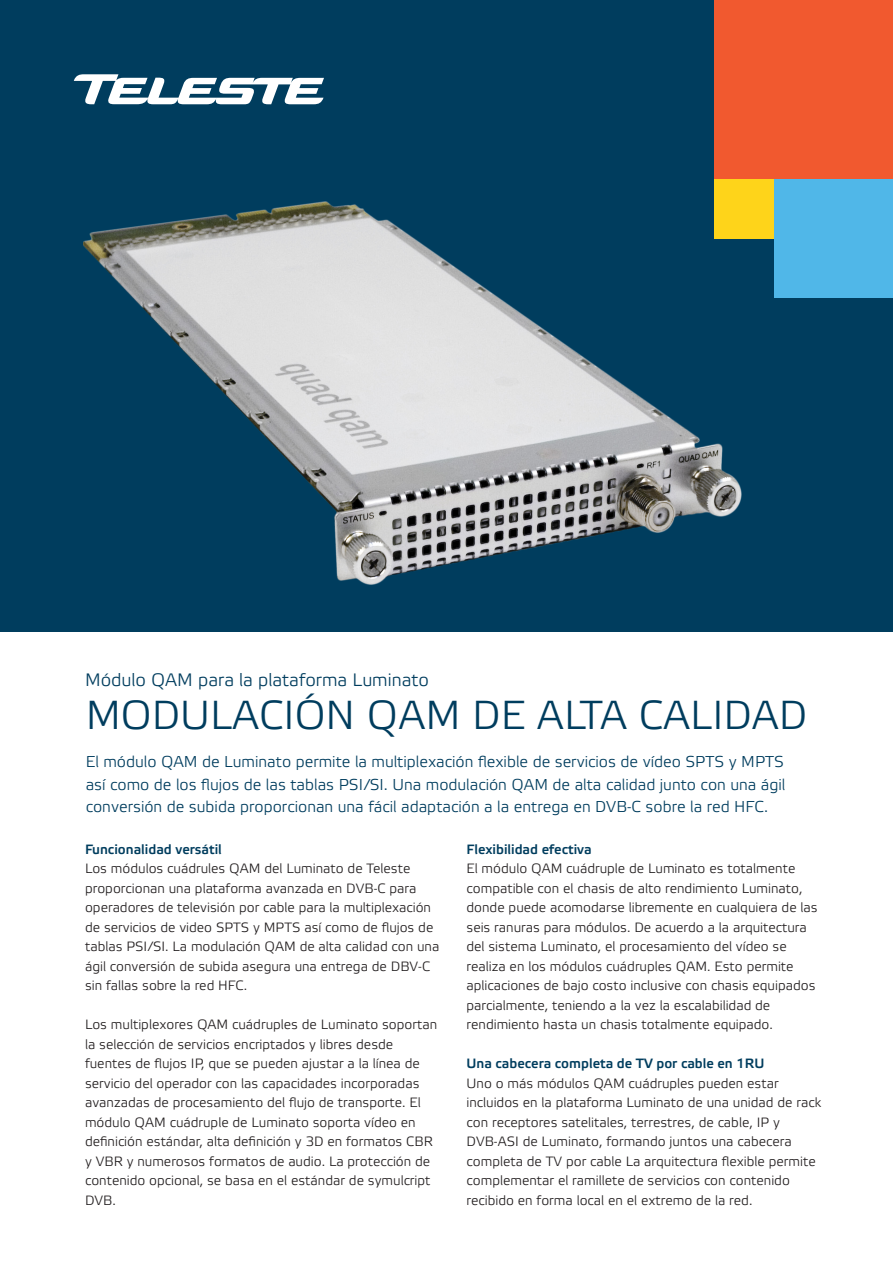
<style>
.page{position:relative;width:893px;height:1263px;background:#fff}
.page>*{position:absolute;margin:0;border:0;box-sizing:border-box;transform-origin:0 0}
.t1{font:40.5px "Etelka Light Pro";color:#003d5e}
.t2{font:18px "Etelka Light Pro";color:#003d5e}
.t3{font:15.75px/22.5px "Etelka Light Pro";color:#003d5e;text-align:justify}
.t4{font:13.5px/19.5px "Etelka Light Pro";color:#231f20}
.t5{font:13.5px "Etelka Medium Pro";color:#003d5e}
</style>
<div class="page">
<div style="left:0;top:0;width:893px;height:631px;background:#003d5e"></div>
<div style="left:714px;top:0;width:179px;height:179px;background:#f1592f"></div>
<div style="left:714px;top:179px;width:60px;height:59px;background:#fed41a"></div>
<div style="left:774px;top:179px;width:119px;height:119px;background:#50b7e8"></div>
<img style="left:83px;top:201px;width:661px;height:384px">
<svg style="left:74px;top:74px;width:250px;height:30px"></svg>
<h2 class="t2" style="left:85px;top:670px;width:345px">Módulo QAM para la plataforma Luminato</h2>
<h1 class="t1" style="left:86px;top:693px;width:723px">MODULACIÓN QAM DE ALTA CALIDAD</h1>
<p class="t3" style="left:86px;top:752px;width:701px">El módulo QAM de Luminato permite la multiplexación flexible de servicios de vídeo SPTS y MPTS así como de los flujos de las tablas PSI/SI. Una modulación QAM de alta calidad junto con una ágil conversión de subida proporcionan una fácil adaptación a la entrega en DVB-C sobre la red HFC.</p>
<p class="t5" style="left:85px;top:842px;width:138px">Funcionalidad versátil</p>
<p class="t4" style="left:85px;top:860px;width:356px">Los módulos cuádrules QAM del Luminato de Teleste proporcionan una plataforma avanzada en DVB-C para operadores de televisión por cable para la multiplexación de servicios de video SPTS y MPTS así como de flujos de tablas PSI/SI. La modulación QAM de alta calidad con una ágil conversión de subida asegura una entrega de DBV-C sin fallas sobre la red HFC.</p>
<p class="t4" style="left:85px;top:1016px;width:354px">Los multiplexores QAM cuádruples de Luminato soportan la selección de servicios encriptados y libres desde fuentes de flujos IP, que se pueden ajustar a la línea de servicio del operador con las capacidades incorporadas avanzadas de procesamiento del flujo de transporte. El módulo QAM cuádruple de Luminato soporta vídeo en definición estándar, alta definición y 3D en formatos CBR y VBR y numerosos formatos de audio. La protección de contenido opcional, se basa en el estándar de symulcript DVB.</p>
<p class="t5" style="left:467px;top:842px;width:127px">Flexibilidad efectiva</p>
<p class="t4" style="left:467px;top:860px;width:353px">El módulo QAM cuádruple de Luminato es totalmente compatible con el chasis de alto rendimiento Luminato, donde puede acomodarse libremente en cualquiera de las seis ranuras para módulos. De acuerdo a la arquitectura del sistema Luminato, el procesamiento del vídeo se realiza en los módulos cuádruples QAM. Esto permite aplicaciones de bajo costo inclusive con chasis equipados parcialmente, teniendo a la vez la escalabilidad de rendimiento hasta un chasis totalmente equipado.</p>
<p class="t5" style="left:467px;top:1056px;width:299px">Una cabecera completa de TV por cable en 1RU</p>
<p class="t4" style="left:467px;top:1074px;width:356px">Uno o más módulos QAM cuádruples pueden estar incluidos en la plataforma Luminato de una unidad de rack con receptores satelitales, terrestres, de cable, IP y DVB-ASI de Luminato, formando juntos una cabecera completa de TV por cable La arquitectura flexible permite complementar el ramillete de servicios con contenido recibido en forma local en el extremo de la red.</p>
</div>
